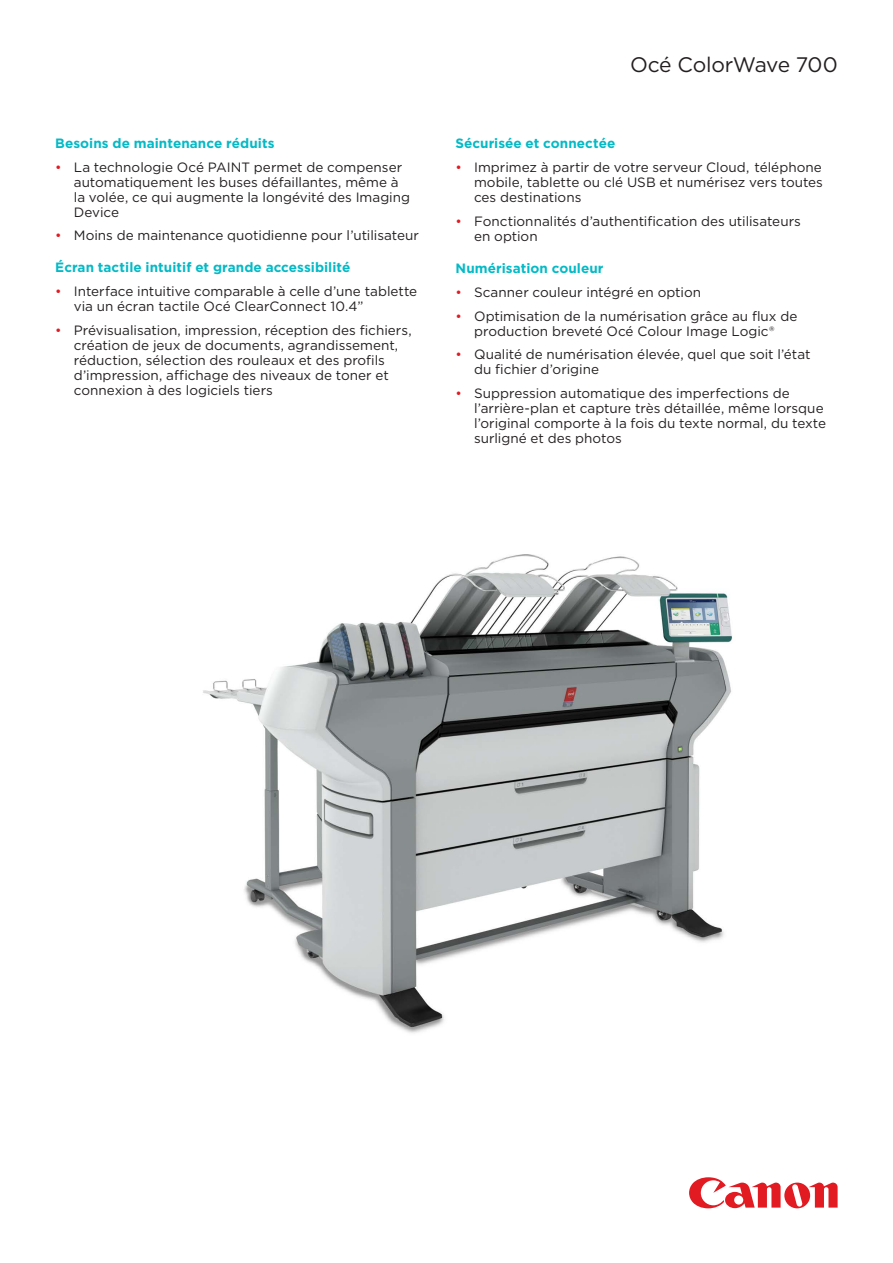
<style>
.page{position:relative;width:893px;height:1263px;background:#fff}
.page>*{position:absolute;margin:0;border:0;box-sizing:border-box;transform-origin:0 0}
.COVER_HEADER_MEDIUM{font:21px "Gotham";letter-spacing:-.02em;color:#231f20}
.COVER_HEADER_SMALL{font:13.5px/15px "Gotham";color:#231f20}
.COVER_HEADER_SMALL-2{font:700 13.5px "Gotham";letter-spacing:.005em;color:#03bac6}
.s1{color:#e21a21}
</style>
<div class="page">
<svg style="left:689px;top:1177px;width:149px;height:31px"></svg>
<img style="left:203px;top:555px;width:530px;height:478px">
<p class="COVER_HEADER_SMALL-2" style="left:55px;top:134px;width:221px">Besoins de maintenance réduits</p>
<p class="COVER_HEADER_SMALL" style="left:74px;top:159px;width:338px;text-indent:-19px"><span class="s1">•</span> La technologie Océ PAINT permet de compenser automatiquement les buses défaillantes, même à la volée, ce qui augmente la longévité des Imaging Device</p>
<p class="COVER_HEADER_SMALL" style="left:55px;top:228px;width:365px"><span class="s1">•</span> Moins de maintenance quotidienne pour l’utilisateur</p>
<p class="COVER_HEADER_SMALL-2" style="left:55px;top:258px;width:297px">Écran tactile intuitif et grande accessibilité</p>
<p class="COVER_HEADER_SMALL" style="left:74px;top:284px;width:345px;text-indent:-19px"><span class="s1">•</span> Interface intuitive comparable à celle d’une tablette via un écran tactile Océ ClearConnect 10.4”</p>
<p class="COVER_HEADER_SMALL" style="left:74px;top:322px;width:339px;text-indent:-19px"><span class="s1">•</span> Prévisualisation, impression, réception des fichiers, création de jeux de documents, agrandissement, réduction, sélection des rouleaux et des profils d’impression, affichage des niveaux de toner et connexion à des logiciels tiers</p>
<p class="COVER_HEADER_MEDIUM" style="left:630px;top:51px;width:209px">Océ ColorWave 700</p>
<p class="COVER_HEADER_SMALL-2" style="left:455px;top:134px;width:161px">Sécurisée et connectée</p>
<p class="COVER_HEADER_SMALL" style="left:474px;top:160px;width:350px;text-align:justify;text-indent:-19px"><span class="s1">•</span> Imprimez à partir de votre serveur Cloud, téléphone mobile, tablette ou clé USB et numérisez vers toutes ces destinations</p>
<p class="COVER_HEADER_SMALL" style="left:474px;top:213px;width:328px;text-indent:-19px"><span class="s1">•</span> Fonctionnalités d’authentification des utilisateurs en option</p>
<p class="COVER_HEADER_SMALL-2" style="left:455px;top:259px;width:150px">Numérisation couleur</p>
<p class="COVER_HEADER_SMALL" style="left:455px;top:285px;width:247px"><span class="s1">•</span> Scanner couleur intégré en option</p>
<p class="COVER_HEADER_SMALL" style="left:455px;top:308px;width:343px;text-align:center"><span class="s1">•</span> Optimisation de la numérisation grâce au flux de production breveté Océ Colour Image Logic®</p>
<p class="COVER_HEADER_SMALL" style="left:474px;top:347px;width:338px;text-indent:-19px"><span class="s1">•</span> Qualité de numérisation élevée, quel que soit l’état du fichier d’origine</p>
<p class="COVER_HEADER_SMALL" style="left:474px;top:385px;width:354px;text-indent:-19px"><span class="s1">•</span> Suppression automatique des imperfections de l’arrière-plan et capture très détaillée, même lorsque l’original comporte à la fois du texte normal, du texte surligné et des photos</p>
</div>
